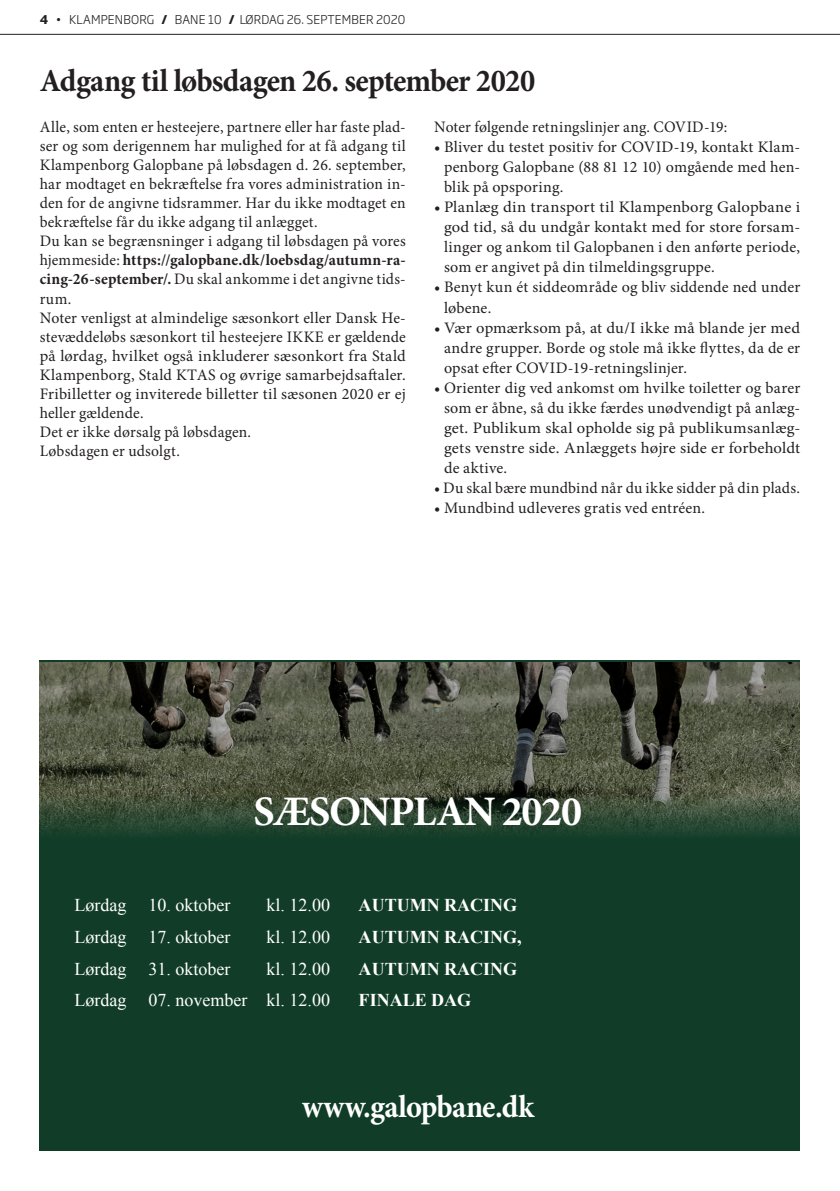
<style>
.page{position:relative;width:840px;height:1191px;background:#fff}
.page>*{position:absolute;margin:0;border:0;box-sizing:border-box;transform-origin:0 0}
.t1{font:700 42px "Minion Pro";letter-spacing:-.03em;color:#fff}
.Brød{font:700 32px "Minion Pro";letter-spacing:-.025em;color:#231f20;scale:.95 1}
.Brød-2{font:700 32px "Minion Pro";letter-spacing:-.025em;color:#fff;scale:.95 1}
.Normal__Web{font:18px "Times New Roman";color:#fff}
.Normal__Web-2{font:700 18px "Times New Roman";color:#fff}
.Brødtekst_Klampenbor{font:16px/19px "Minion Pro";letter-spacing:.01em;color:#231f20;text-align:justify}
.t2{font:300 12px "Soho Gothic Pro";letter-spacing:.015em;color:#231f20}
.s1{font-weight:700}
</style>
<div class="page">
<div style="left:40px;top:660px;width:759px;height:491px;background:#113d28"></div>
<img style="left:40px;top:662px;width:759px;height:173px">
<hr style="left:0;top:34px;width:839px;height:1px;background:#231f20">
<p class="t2" style="left:40px;top:10px;width:367px"><span class="s1">4</span> • KLAMPENBORG <span class="s1">/</span> BANE 10 <span class="s1">/</span> LØRDAG 26. SEPTEMBER 2020</p>
<p class="Brød" style="left:40px;top:59px;width:523px">Adgang til løbsdagen 26. september 2020</p>
<p class="Brødtekst_Klampenbor" style="left:434px;top:118px;width:294px">Noter følgende retningslinjer ang. COVID-19:</p>
<p class="Brødtekst_Klampenbor" style="left:444px;top:137px;width:357px;line-height:20px;text-indent:-10px">• Bliver du testet positiv for COVID-19, kontakt Klam&shy;penborg Galopbane (88 81 12 10) omgående med hen&shy;blik på opsporing.</p>
<p class="Brødtekst_Klampenbor" style="left:444px;top:197px;width:357px;line-height:20px;text-indent:-10px">• Planlæg din transport til Klampenborg Galopbane i god tid, så du undgår kontakt med for store forsam&shy;linger og ankom til Galopbanen i den anførte periode, som er angivet på din tilmeldingsgruppe.</p>
<p class="Brødtekst_Klampenbor" style="left:444px;top:277px;width:357px;line-height:20px;text-indent:-10px">• Benyt kun ét siddeområde og bliv siddende ned under løbene.</p>
<p class="Brødtekst_Klampenbor" style="left:444px;top:317px;width:357px;line-height:20px;text-indent:-10px">• Vær opmærksom på, at du/I ikke må blande jer med andre grupper. Borde og stole må ikke flyttes, da de er opsat efter COVID-19-retningslinjer.</p>
<p class="Brødtekst_Klampenbor" style="left:444px;top:377px;width:357px;line-height:20px;text-indent:-10px">• Orienter dig ved ankomst om hvilke toiletter og barer som er åbne, så du ikke færdes unødvendigt på anlæg&shy;get. Publikum skal opholde sig på publikumsanlæg&shy;gets venstre side. Anlæggets højre side er forbeholdt de aktive.</p>
<p class="Brødtekst_Klampenbor" style="left:434px;top:478px;width:367px">• Du skal bære mundbind når du ikke sidder på din plads.</p>
<p class="Brødtekst_Klampenbor" style="left:434px;top:498px;width:272px">• Mundbind udleveres gratis ved entréen.</p>
<p class="Brødtekst_Klampenbor" style="left:40px;top:118px;width:367px">Alle, som enten er hesteejere, partnere eller har faste plad&shy;ser og som derigennem har mulighed for at få adgang til Klampenborg Galopbane på løbsdagen d. 26. september, har modtaget en bekræftelse fra vores administration in&shy;den for de angivne tidsrammer. Har du ikke modtaget en bekræftelse får du ikke adgang til anlægget.</p>
<p class="Brødtekst_Klampenbor" style="left:40px;top:232px;width:367px">Du kan se begrænsninger i adgang til løbsdagen på vores hjemmeside: <span class="s1">https://galopbane.dk/loebsdag/autumn-ra&shy;cing-26-september/.</span> Du skal ankomme i det angivne tids&shy;rum.</p>
<p class="Brødtekst_Klampenbor" style="left:40px;top:308px;width:367px">Noter venligst at almindelige sæsonkort eller Dansk He&shy;stevæddeløbs sæsonkort til hesteejere IKKE er gældende på lørdag, hvilket også inkluderer sæsonkort fra Stald Klampenborg, Stald KTAS og øvrige samarbejdsaftaler.<br>Fribilletter og inviterede billetter til sæsonen 2020 er ej heller gældende.</p>
<p class="Brødtekst_Klampenbor" style="left:40px;top:422px;width:213px">Det er ikke dørsalg på løbsdagen.</p>
<p class="Brødtekst_Klampenbor" style="left:40px;top:441px;width:142px">Løbsdagen er udsolgt.</p>
<p class="t1" style="left:253px;top:781px;width:330px">SÆSONPLAN 2020</p>
<p class="Normal__Web" style="left:74px;top:893px;width:157px">Lørdag 10. oktober</p>
<p class="Normal__Web" style="left:266px;top:893px;width:65px">kl. 12.00</p>
<p class="Normal__Web-2" style="left:358px;top:892px;width:160px">AUTUMN RACING</p>
<p class="Normal__Web" style="left:74px;top:924px;width:157px">Lørdag 17. oktober</p>
<p class="Normal__Web" style="left:266px;top:924px;width:65px">kl. 12.00</p>
<p class="Normal__Web-2" style="left:358px;top:924px;width:164px">AUTUMN RACING,</p>
<p class="Normal__Web" style="left:74px;top:956px;width:157px">Lørdag 31. oktober</p>
<p class="Normal__Web" style="left:266px;top:956px;width:65px">kl. 12.00</p>
<p class="Normal__Web-2" style="left:358px;top:956px;width:160px">AUTUMN RACING</p>
<p class="Normal__Web" style="left:74px;top:988px;width:257px">Lørdag 07. november kl. 12.00</p>
<p class="Normal__Web-2" style="left:358px;top:987px;width:114px">FINALE DAG</p>
<p class="Brød-2" style="left:302px;top:1083px;width:245px">www.galopbane.dk</p>
</div>
